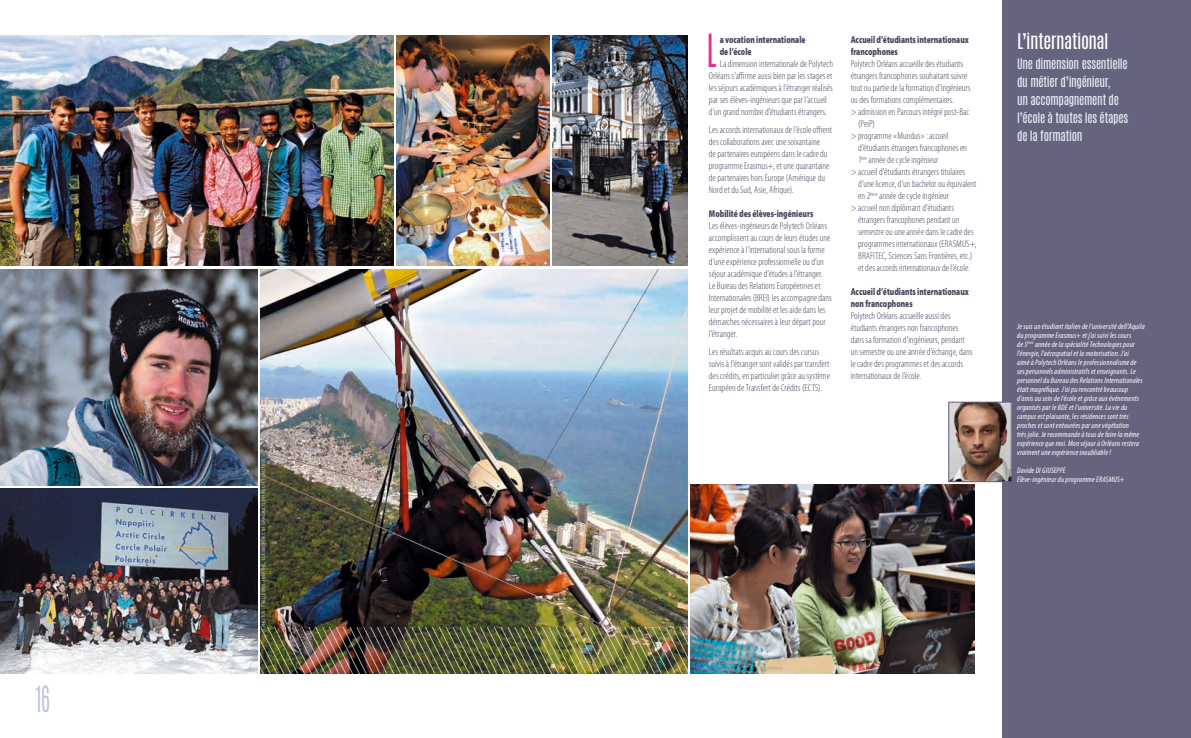
<style>
.page{position:relative;width:1191px;height:738px;background:#fff}
.page>*{position:absolute;margin:0;border:0;box-sizing:border-box;transform-origin:0 0}
.t1{font:37.9px "Antonio";color:#e6318f;scale:.75 1}
.t2{font:300 30px "Antonio";color:#b4c3d7;scale:.75 1}
.t3{font:18px "Antonio";letter-spacing:-.03em;color:#fff}
.t4{font:12px/18px "Antonio";letter-spacing:-.025em;color:#e8edf4}
.t5{font:300 condensed 10px/12px "Myriad Pro";color:#49455d}
.t6{font:900 10px/12px "Myriad Pro";color:#49455d;scale:.75 1}
.t7{font:italic condensed 8px/9px "Myriad Pro";letter-spacing:.02em;color:#fff}
.t8{font:5px "Myriad Pro";letter-spacing:-.005em;color:#b4c3d7}
</style>
<div class="page">
<div style="left:1002px;top:0;width:189px;height:737px;background:#66637f"></div>
<img style="left:950px;top:403px;width:59px;height:76px">
<div style="left:948px;top:401px;width:63px;height:80px;border:1px solid #6c5f7f"></div>
<img style="left:396px;top:35px;width:153px;height:231px">
<img style="left:0;top:269px;width:258px;height:216px">
<img style="left:261px;top:269px;width:426px;height:358px">
<img style="left:0;top:35px;width:393px;height:231px">
<img style="left:0;top:488px;width:258px;height:184px">
<img style="left:690px;top:484px;width:284px;height:188px">
<img style="left:552px;top:35px;width:135px;height:231px">
<img style="left:261px;top:627px;width:426px;height:47px">
<h2 class="t2" style="left:35px;top:677px;width:20px">16</h2>
<p class="t8" style="left:260px;top:627px;width:171px;rotate:-90deg">PHOTOS : F BELLEMIN, J BERTHE, T DESBORDES, M GARGIOLO, B HIRSCH, E LAUDREL</p>
<h1 class="t1" style="left:707px;top:23px;width:15px">L</h1>
<p class="t6" style="left:719px;top:34px;width:116px">a vocation internationale de l’école</p>
<p class="t5" style="left:709px;top:58px;width:126px;text-indent:11px">La dimension internationale de Polytech Orléans s’affirme aussi bien par les stages et les séjours académiques à l’étranger réalisés par ses élèves-ingénieurs que par l’accueil d’un grand nombre d’étudiants étrangers.</p>
<p class="t5" style="left:709px;top:124px;width:125px">Les accords internationaux de l’école offrent des collaborations avec une soixantaine<br>de partenaires européens dans le cadre du programme Erasmus+, et une quarantaine de partenaires hors Europe (Amérique du Nord et du Sud, Asie, Afrique).</p>
<p class="t6" style="left:709px;top:208px;width:141px">Mobilité des élèves-ingénieurs</p>
<p class="t5" style="left:709px;top:220px;width:124px">Les élèves-ingénieurs de Polytech Orléans accomplissent au cours de leurs études une expérience à l’international sous la forme d’une expérience professionnelle ou d’un séjour académique d’études à l’étranger.<br>Le Bureau des Relations Européennes et Internationales (BREI) les accompagne dans leur projet de mobilité et les aide dans les démarches nécessaires à leur départ pour l’étranger.</p>
<p class="t5" style="left:709px;top:346px;width:123px">Les résultats acquis au cours des cursus suivis à l’étranger sont validés par transfert des crédits, en particulier grâce au système Européen de Transfert de Crédits (ECTS).</p>
<p class="t6" style="left:850px;top:34px;width:159px">Accueil d’étudiants internationaux francophones</p>
<p class="t5" style="left:850px;top:58px;width:114px">Polytech Orléans accueille des étudiants</p>
<p class="t5" style="left:850px;top:70px;width:118px">étrangers francophones souhaitant suivre</p>
<p class="t5" style="left:850px;top:82px;width:121px">tout ou partie de la formation d’ingénieurs</p>
<p class="t5" style="left:850px;top:94px;width:105px">ou des formations complémentaires.</p>
<p class="t5" style="left:850px;top:106px;width:120px">&gt; admission en Parcours intégré post-Bac</p>
<p class="t5" style="left:858px;top:118px;width:18px">(PeiP)</p>
<p class="t5" style="left:850px;top:130px;width:99px">&gt; programme «Mundus» : accueil</p>
<p class="t5" style="left:858px;top:142px;width:110px">d’étudiants étrangers francophones en</p>
<p class="t5" style="left:858px;top:154px;width:82px">1<sup>ère</sup> année de cycle ingénieur</p>
<p class="t5" style="left:850px;top:166px;width:116px">&gt; accueil d’étudiants étrangers titulaires</p>
<p class="t5" style="left:858px;top:178px;width:120px">d’une licence, d’un bachelor ou équivalent</p>
<p class="t5" style="left:858px;top:190px;width:92px">en 2<sup>ème</sup> année de cycle ingénieur</p>
<p class="t5" style="left:850px;top:202px;width:105px">&gt; accueil non diplômant d’étudiants</p>
<p class="t5" style="left:858px;top:214px;width:103px">étrangers francophones pendant un</p>
<p class="t5" style="left:858px;top:226px;width:117px">semestre ou une année dans le cadre des</p>
<p class="t5" style="left:858px;top:238px;width:120px">programmes internationaux (ERASMUS+,</p>
<p class="t5" style="left:858px;top:250px;width:116px">BRAFITEC, Sciences Sans Frontières, etc.)</p>
<p class="t5" style="left:858px;top:262px;width:113px">et des accords internationaux de l’école.</p>
<p class="t6" style="left:850px;top:286px;width:159px">Accueil d’étudiants internationaux non francophones</p>
<p class="t5" style="left:850px;top:310px;width:123px">Polytech Orléans accueille aussi des étudiants étrangers non francophones dans sa formation d’ingénieurs, pendant un semestre ou une année d’échange, dans le cadre des programmes et des accords internationaux de l’école.</p>
<h3 class="t3" style="left:1017px;top:28px;width:93px">L’international</h3>
<p class="t4" style="left:1017px;top:55px;width:112px">Une dimension essentielle du métier d’ingénieur,<br>un accompagnement de l’école à toutes les étapes de la formation</p>
<p class="t7" style="left:1017px;top:321px;width:129px">Je suis un étudiant italien de l’université dell’Aquila du programme Erasmus+ et j'ai suivi les cours<br>de 5<sup>ème</sup> année de la spécialité Technologies pour l'énergie, l'aérospatial et la motorisation. J’ai<br>aimé à Polytech Orléans le professionnalisme de ses personnels administratifs et enseignants. Le personnel du Bureau des Relations Internationales était magnifique. J’ai pu rencontré beaucoup d’amis au sein de l’école et grâce aux événements organisés par le BDE et l’université. La vie du campus est plaisante, les résidences sont très proches et sont entourées par une végétation<br>très jolie. Je recommande à tous de faire la même expérience que moi. Mon séjour à Orléans restera vraiment une expérience inoubliable !</p>
<p class="t7" style="left:1017px;top:465px;width:109px">Davide DI GIUSEPPE<br>Elève-ingénieur du programme ERASMUS+</p>
</div>
